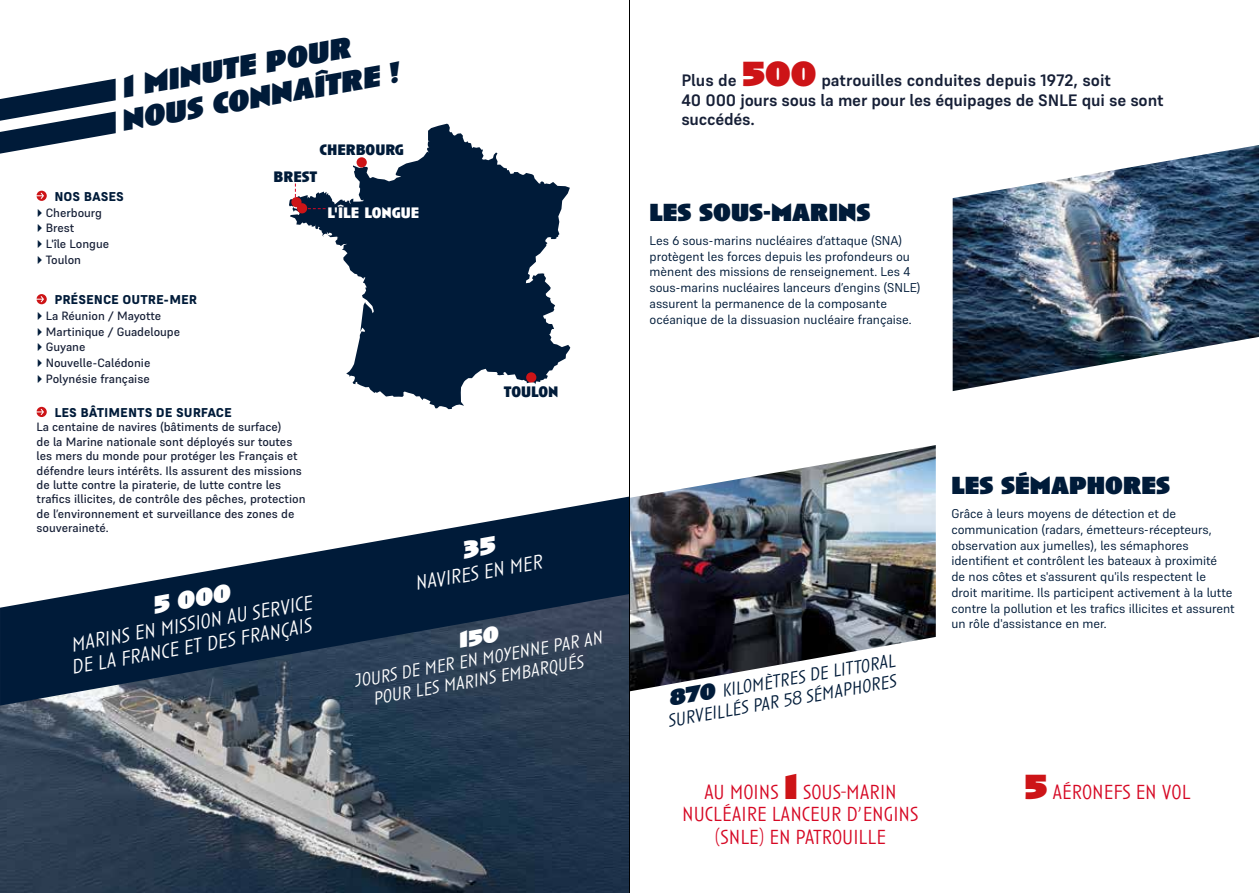
<style>
.page{position:relative;width:1259px;height:893px;background:#fff}
.page>*{position:absolute;margin:0;border:0;box-sizing:border-box;transform-origin:0 0}
.t1{font:italic 900 30.6px/33px "Anisette";color:#001b39}
.t2{font:900 25.5px "Anisette";color:#001b39}
.t3{font:italic 900 25.5px "Anisette";color:#fff}
.t4{font:300 21px/22.5px "Anisette Std";color:#d60824;text-align:center}
.t5{font:italic 300 21px/22.5px "Anisette Std";color:#fff}
.t6{font:italic 300 18.9px/20.4px "Anisette Std";color:#001b39}
.t7{font:italic 300 18.9px/20.2px "Anisette Std";color:#fff;text-align:center}
.t8{font:700 16.5px/19.8px "Supreme";letter-spacing:-.01em;color:#161f36}
.t9{font:700 expanded 15.75px "Anisette Std";color:#001b39}
.t10{font:700 expanded 15.75px "Anisette Std";color:#fff}
.t11{font:12.75px/15.8px "Supreme";color:#001b39}
.t12{font:800 12.75px "Supreme";color:#001b39}
.t13{font:500 12px/14.4px "Supreme";color:#161f36}
.s1{color:#001b39}
.s2{font-family:"Anisette";font-weight:900;font-size:36px;color:#cd1417}
.s3{font-family:"Anisette";font-weight:900;font-size:23.1px}
</style>
<div class="page">
<svg style="left:78px;top:497px;width:551px;height:97px"></svg>
<svg style="left:289px;top:124px;width:281px;height:285px;fill:#001b39"></svg>
<svg style="left:37px;top:191px;width:10px;height:10px"></svg>
<svg style="left:37px;top:294px;width:10px;height:10px"></svg>
<svg style="left:37px;top:407px;width:10px;height:10px"></svg>
<svg style="left:0;top:79px;width:116px;height:75px"></svg>
<img style="left:0;top:594px;width:629px;height:299px">
<div style="left:356px;top:157px;width:11px;height:10px;background:#cd1417;border-radius:50%"></div>
<div style="left:291px;top:197px;width:10px;height:10px;background:#cd1417;border-radius:50%"></div>
<div style="left:526px;top:372px;width:10px;height:11px;background:#cd1417;border-radius:50%"></div>
<div style="left:297px;top:203px;width:10px;height:10px;background:#cd1417;border-radius:50%"></div>
<svg style="left:295px;top:184px;width:1px;height:13px"></svg>
<svg style="left:308px;top:208px;width:17px;height:1px"></svg>
<img style="left:952px;top:145px;width:307px;height:246px">
<img style="left:630px;top:445px;width:306px;height:246px">
<hr style="left:629px;top:0;width:1px;height:893px;background:#000">
<svg style="left:464px;top:536px;width:31px;height:23px"></svg>
<svg style="left:460px;top:625px;width:38px;height:23px"></svg>
<h1 class="t1" style="left:112px;top:72px;width:282px;rotate:-10deg">1 minute pour nous connaître !</h1>
<p class="t9" style="left:319px;top:141px;width:86px">CHERBOURG</p>
<p class="t9" style="left:273px;top:168px;width:45px">BREST</p>
<p class="t12" style="left:54px;top:188px;width:71px">NOS BASES</p>
<p class="t13" style="left:33px;top:205px;width:70px"><span class="s1">✔</span>Che<span class="s1">r</span>bourg</p>
<p class="t13" style="left:33px;top:221px;width:43px"><span class="s1">✔</span>Brest</p>
<p class="t13" style="left:33px;top:237px;width:78px"><span class="s1">✔</span>L'île Longue</p>
<p class="t13" style="left:33px;top:252px;width:50px"><span class="s1">✔</span>Toulon</p>
<p class="t12" style="left:54px;top:292px;width:144px">PRÉSENCE OUTRE-MER</p>
<p class="t13" style="left:33px;top:308px;width:130px"><span class="s1">✔</span>La Réunion / Mayotte</p>
<p class="t13" style="left:33px;top:324px;width:149px"><span class="s1">✔</span>Martinique / Guadeloupe</p>
<p class="t13" style="left:33px;top:340px;width:54px"><span class="s1">✔</span>Guyane</p>
<p class="t13" style="left:33px;top:356px;width:119px"><span class="s1">✔</span>Nouvelle-Calédonie</p>
<p class="t13" style="left:33px;top:371px;width:118px"><span class="s1">✔</span>Polynésie française</p>
<p class="t12" style="left:54px;top:404px;width:179px">LES BÂTIMENTS DE SURFACE</p>
<p class="t13" style="left:37px;top:420px;width:270px">La centaine de navires (bâtiments de surface)<br>de la Marine nationale sont déployés sur toutes les mers du monde pour protéger les Français et défendre leurs intérêts. Ils assurent des missions de lutte contre la piraterie, de lutte contre les trafics illicites, de contrôle des pêches, protection de l’environnement et surveillance des zones de souveraineté.</p>
<h2 class="t3" style="left:150px;top:592px;width:80px;rotate:-10deg">5 000</h2>
<h3 class="t5" style="left:66px;top:634px;width:249px;rotate:-10deg">marins en mission au service de la france et des français</h3>
<p class="t10" style="left:328px;top:204px;width:93px">L'ÎLE LONGUE</p>
<p class="t9" style="left:504px;top:383px;width:56px">TOULON</p>
<h3 class="t5" style="left:413px;top:573px;width:130px;rotate:-10deg">navires en mer</h3>
<h3 class="t7" style="left:352px;top:671px;width:253px;rotate:-10deg">jours de mer en moyenne par an pour les marins embarqués</h3>
<p class="t8" style="left:681px;top:70px;width:484px">Plus de <span class="s2">500</span> patrouilles conduites depuis 1972, soit<br>40 000 jours sous la mer pour les équipages de SNLE qui se sont succédés.</p>
<h2 class="t2" style="left:649px;top:198px;width:222px">LES SOUS-MARINS</h2>
<p class="t11" style="left:649px;top:232px;width:272px">Les 6 sous-marins nucléaires d’attaque (SNA) protègent les forces depuis les profondeurs ou mènent des missions de renseignement. Les 4 sous-marins nucléaires lanceurs d’engins (SNLE) assurent la permanence de la composante océanique de la dissuasion nucléaire française.</p>
<h3 class="t6" style="left:662px;top:691px;width:236px;rotate:-10deg"><span class="s3">870</span> kilomètres de littoral surveillés par 58 sémaphores</h3>
<h2 class="t2" style="left:951px;top:471px;width:220px">LES SÉMAPHORES</h2>
<p class="t11" style="left:951px;top:506px;width:285px">Grâce à leurs moyens de détection et de communication (radars, émetteurs-récepteurs, observation aux jumelles), les sémaphores identifient et contrôlent les bateaux à proximité<br>de nos côtes et s'assurent qu'ils respectent le droit maritime. Ils participent activement à la lutte contre la pollution et les trafics illicites et assurent un rôle d'assistance en mer.</p>
<h3 class="t4" style="left:682px;top:781px;width:238px">AU MOINS <span class="s2">1</span> SOUS-MARIN<br>NUCLÉAIRE LANCEUR D’ENGINS (SNLE) EN PATROUILLE</h3>
<h3 class="t4" style="left:1024px;top:781px;width:168px"><span class="s2">5</span> AÉRONEFS EN VOL</h3>
</div>
